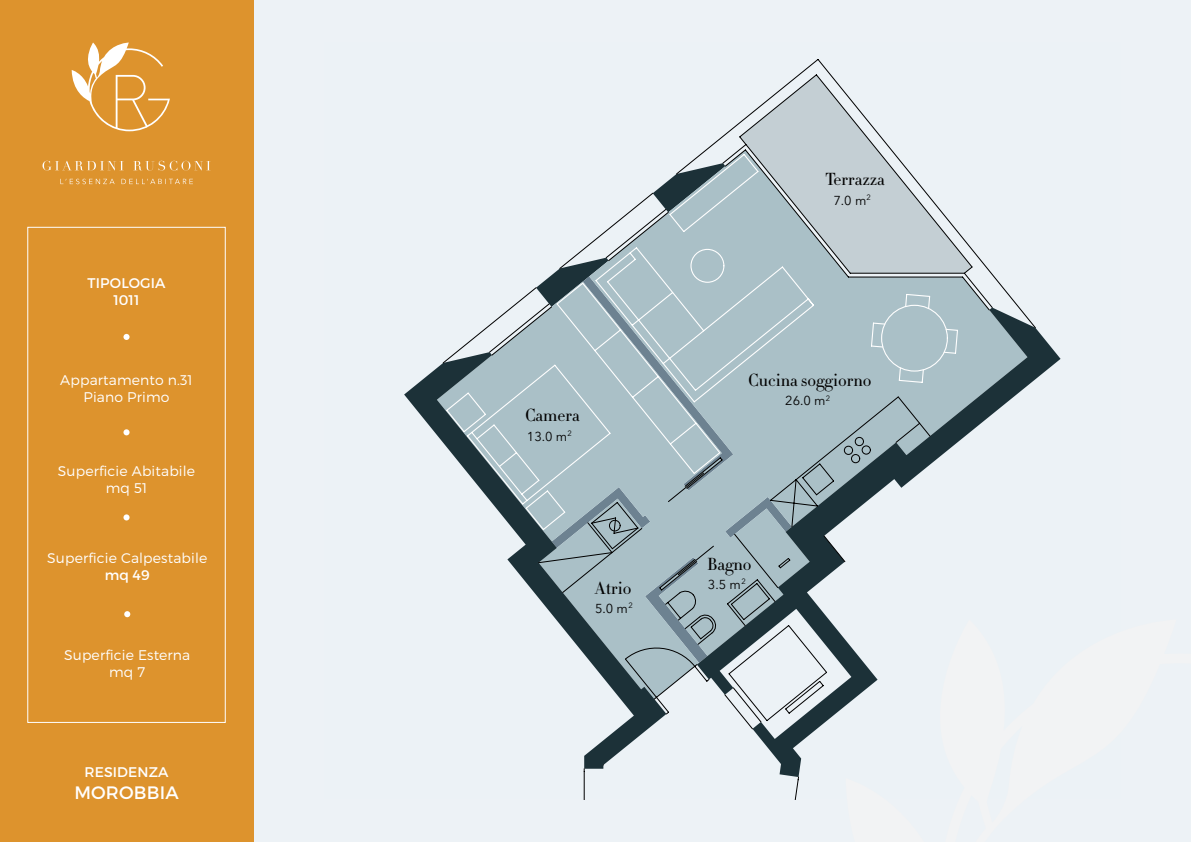
<style>
.page{position:relative;width:1191px;height:842px;background:#fff}
.page>*{position:absolute;margin:0;border:0;box-sizing:border-box;transform-origin:0 0}
.t1{font:18px "Montserrat";letter-spacing:.01em;color:#fff}
.t2{font:300 17.2px "Didot HTF 06";color:#000}
.t3{font:300 14px "Montserrat";letter-spacing:.01em;color:#fff}
.t4{font:14px "Montserrat";letter-spacing:.01em;color:#fff}
.t5{font:12.9px "Avenir Next";color:#000}
</style>
<div class="page">
<div style="left:254px;top:0;width:937px;height:842px;background:#edf2f6"></div>
<svg style="left:404px;top:364px;width:38px;height:77px"></svg>
<svg style="left:442px;top:59px;width:594px;height:740px"></svg>
<svg style="left:445px;top:153px;width:370px;height:378px"></svg>
<svg style="left:775px;top:266px;width:197px;height:401px"></svg>
<svg style="left:536px;top:248px;width:422px;height:415px"></svg>
<svg style="left:591px;top:502px;width:184px;height:297px"></svg>
<div style="left:0;top:0;width:254px;height:842px;background:#dd932d"></div>
<svg style="left:845px;top:619px;width:191px;height:180px"></svg>
<div style="left:27px;top:227px;width:199px;height:496px;border:1px solid #fff"></div>
<svg style="left:43px;top:161px;width:81px;height:9px"></svg>
<svg style="left:133px;top:161px;width:77px;height:9px"></svg>
<svg style="left:60px;top:179px;width:55px;height:5px"></svg>
<svg style="left:121px;top:179px;width:72px;height:5px"></svg>
<svg style="left:72px;top:43px;width:98px;height:88px"></svg>
<div style="left:123px;top:334px;width:7px;height:6px;background:#fff;border-radius:50%"></div>
<div style="left:123px;top:429px;width:7px;height:6px;background:#fff;border-radius:50%"></div>
<div style="left:123px;top:514px;width:7px;height:6px;background:#fff;border-radius:50%"></div>
<svg style="left:124px;top:611px;width:6px;height:6px"></svg>
<p class="t4" style="left:88px;top:274px;width:79px">TIPOLOGIA</p>
<p class="t4" style="left:114px;top:291px;width:27px">1011</p>
<p class="t3" style="left:60px;top:371px;width:134px">Appartamento n.31</p>
<p class="t3" style="left:84px;top:388px;width:87px">Piano Primo</p>
<p class="t3" style="left:58px;top:463px;width:139px">Superficie Abitabile</p>
<p class="t3" style="left:106px;top:480px;width:43px">mq 51</p>
<p class="t3" style="left:47px;top:550px;width:162px">Superficie Calpestabile</p>
<p class="t4" style="left:105px;top:567px;width:46px">mq 49</p>
<p class="t3" style="left:64px;top:647px;width:128px">Superficie Esterna</p>
<p class="t3" style="left:109px;top:664px;width:38px">mq 7</p>
<p class="t4" style="left:84px;top:764px;width:86px">RESIDENZA</p>
<p class="t1" style="left:74px;top:781px;width:106px">MOROBBIA</p>
<p class="t2" style="left:525px;top:405px;width:56px">Camera</p>
<p class="t5" style="left:527px;top:425px;width:46px">13.0 m<sup>2</sup></p>
<p class="t2" style="left:595px;top:577px;width:38px">Atrio</p>
<p class="t5" style="left:595px;top:597px;width:39px">5.0 m<sup>2</sup></p>
<p class="t2" style="left:825px;top:169px;width:61px">Terrazza</p>
<p class="t5" style="left:833px;top:190px;width:39px">7.0 m<sup>2</sup></p>
<p class="t2" style="left:748px;top:370px;width:125px">Cucina soggiorno</p>
<p class="t5" style="left:785px;top:390px;width:46px">26.0 m<sup>2</sup></p>
<p class="t2" style="left:707px;top:553px;width:46px">Bagno</p>
<p class="t5" style="left:708px;top:573px;width:39px">3.5 m<sup>2</sup></p>
</div>
